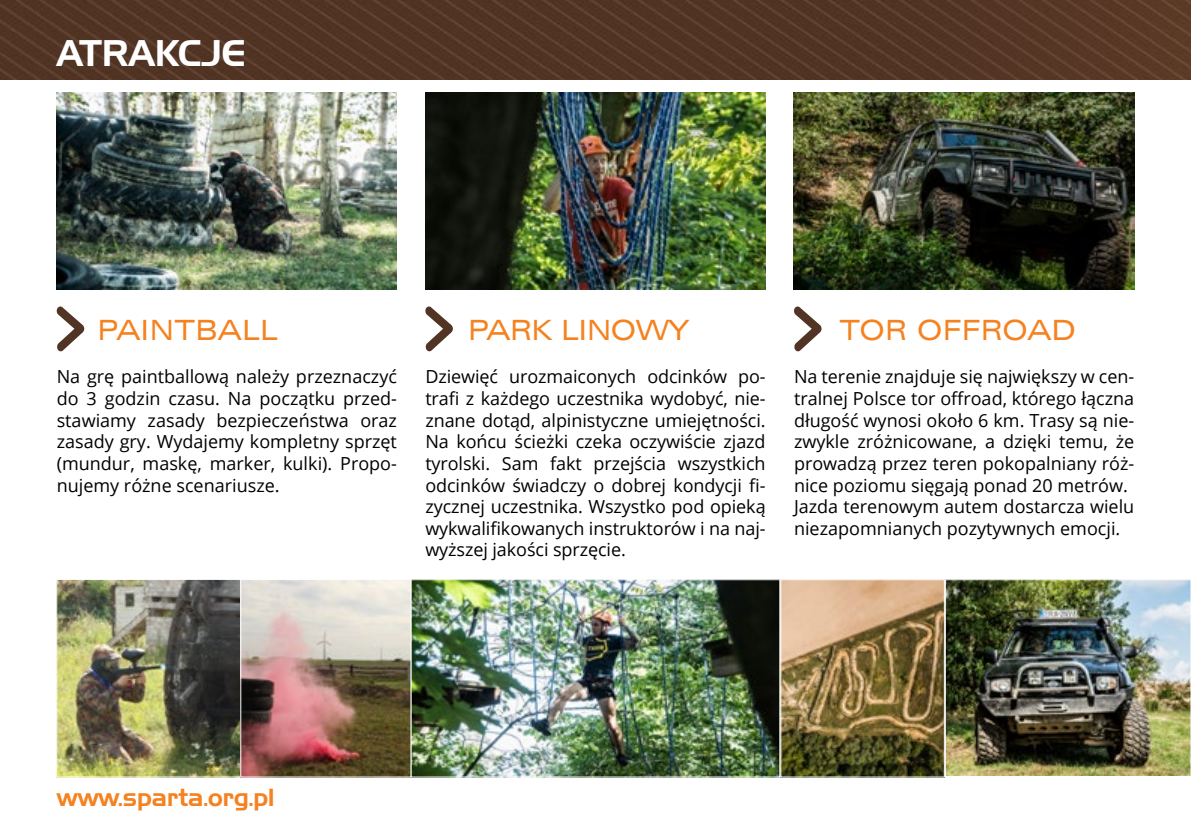
<style>
.page{position:relative;width:1191px;height:840px;background:#fff}
.page>*{position:absolute;margin:0;border:0;box-sizing:border-box;transform-origin:0 0}
.t1{font:36px "Handel Gothic EU";color:#fff}
.t2{font:28px "Zurich Ex EU";color:#f58220}
.t3{font:24px "Handel Gothic EU";color:#f58220}
.t4{font:18px/21.6px "Open Sans";color:#000;text-align:justify}
</style>
<div class="page">
<img style="left:0;top:0;width:1191px;height:79px">
<svg style="left:794px;top:306px;width:27px;height:46px"></svg>
<svg style="left:425px;top:306px;width:28px;height:46px"></svg>
<svg style="left:56px;top:306px;width:28px;height:46px"></svg>
<img style="left:58px;top:580px;width:885px;height:195px">
<div style="left:780px;top:579px;width:165px;height:198px;border:1px solid #fff"></div>
<img style="left:57px;top:93px;width:340px;height:196px">
<div style="left:56px;top:578px;width:185px;height:199px;border:1px solid #fff"></div>
<div style="left:240px;top:578px;width:172px;height:199px;border:1px solid #fff"></div>
<img style="left:425px;top:93px;width:340px;height:196px">
<div style="left:411px;top:579px;width:369px;height:198px;border:1px solid #fff"></div>
<img style="left:794px;top:93px;width:340px;height:196px">
<img style="left:947px;top:581px;width:242px;height:193px">
<div style="left:945px;top:579px;width:246px;height:198px;border:1px solid #fff"></div>
<h1 class="t1" style="left:57px;top:31px;width:191px">At rakcje</h1>
<h2 class="t2" style="left:97px;top:314px;width:19px">PAIN</h2>
<h2 class="t2" style="left:174px;top:314px;width:105px">TBALL</h2>
<h2 class="t2" style="left:468px;top:314px;width:222px">PARK LIN OWY</h2>
<h2 class="t2" style="left:839px;top:314px;width:238px">TOR OFFROAD</h2>
<p class="t4" style="left:57px;top:365px;width:342px">Na grę paintballową należy przeznaczyć do 3 godzin czasu. Na początku przed&shy;stawiamy zasady bezpieczeństwa oraz zasady gry. Wydajemy kompletny sprzęt (mundur, maskę, marker, kulki). Propo&shy;nujemy różne scenariusze.</p>
<p class="t4" style="left:794px;top:365px;width:342px;text-align:left">Na terenie znajduje się największy w cen&shy;tralnej Polsce tor offroad, którego łączna długość wynosi około 6 km. Trasy są nie&shy;zwykle zróżnicowane, a dzięki temu, że prowadzą przez teren pokopalniany róż&shy;nice poziomu sięgają ponad 20 metrów.<br>Jazda terenowym autem dostarcza wielu niezapomnianych pozytywnych emocji.</p>
<p class="t4" style="left:425px;top:365px;width:342px">Dziewięć urozmaiconych odcinków po&shy;trafi z każdego uczestnika wydobyć, nie&shy;znane dotąd, alpinistyczne umiejętności.<br>Na końcu ścieżki czeka oczywiście zjazd tyrolski. Sam fakt przejścia wszystkich odcinków świadczy o dobrej kondycji fi&shy;zycznej uczestnika. Wszystko pod opieką wykwalifikowanych instruktorów i na naj&shy;wyższej jakości sprzęcie.</p>
<h3 class="t3" style="left:57px;top:782px;width:219px">www.sparta.org.pl</h3>
</div>
